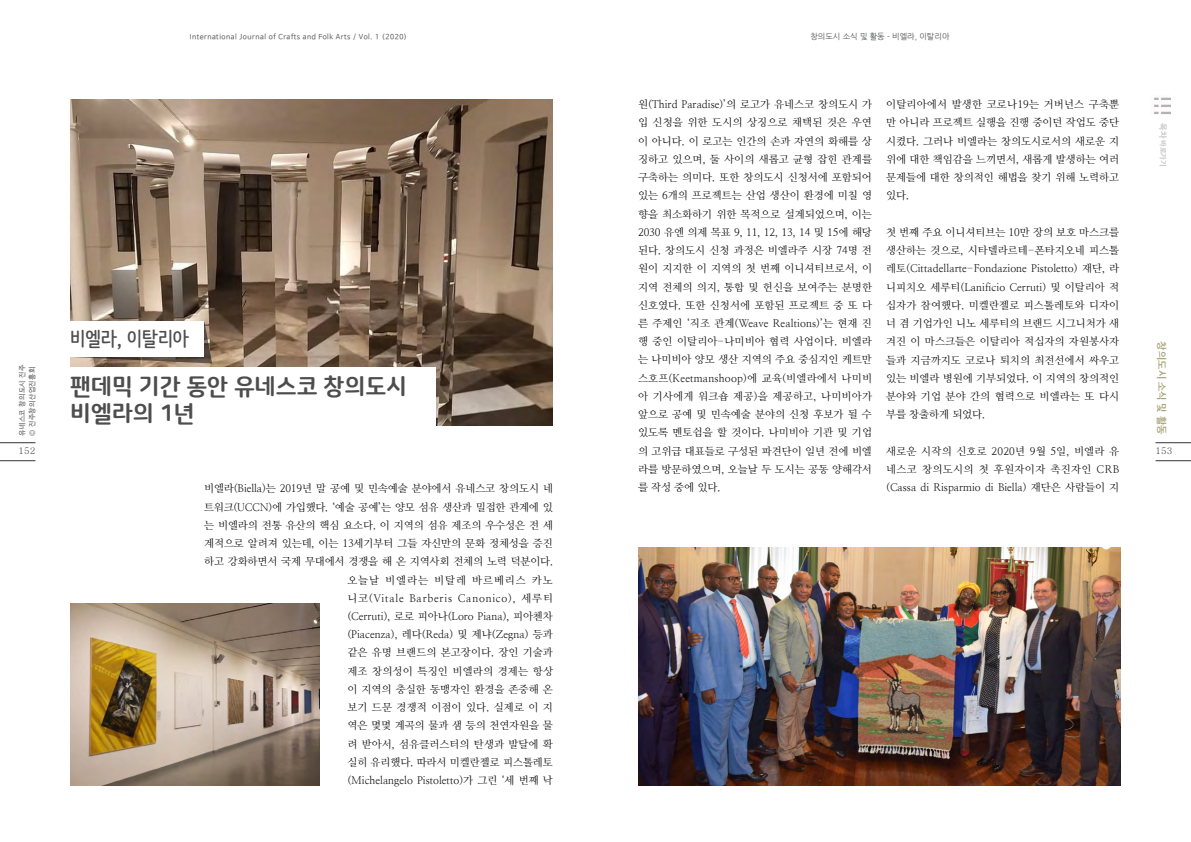
<style>
.page{position:relative;width:1191px;height:842px;background:#fff}
.page>*{position:absolute;margin:0;border:0;box-sizing:border-box;transform-origin:0 0}
.t1{font:23px/27px "Nanum Square Round EB";color:#4d4d4d}
.t2{font:700 20px "Nanum Barunpen";color:#4d4d4d}
.본문{font:10.5px/18.2px "Nanum Myeongjo";color:#000;text-align:justify}
.본문-2{font:10.5px/18.2px "Nanum Myeongjo";letter-spacing:.04em;color:#000}
.오른쪽_페이지번호_위_세로_카테고리{font:700 10px "Nanum Gothic";color:#a5a374}
.t3{font:500 9px "Adobe Myungjo Std";color:#333}
.본문-오른쪽페이지_위_카테고리{font:8px "Nanum Gothic";color:#565759}
.t4{font:7px/10px "Nanum Barun Gothic";letter-spacing:.075em;color:#565759}
.t5{font:700 7px "Nanum Gothic OTF Eco";color:#ababac}
.s1{font-size:8px}
</style>
<div class="page">
<hr style="left:0;top:460px;width:35px;height:1px;background:#333">
<hr style="left:0;top:442px;width:35px;height:1px;background:#333">
<hr style="left:1155px;top:460px;width:36px;height:1px;background:#333">
<hr style="left:1155px;top:442px;width:36px;height:1px;background:#333">
<img style="left:1153px;top:97px;width:17px;height:17px">
<img style="left:71px;top:604px;width:248px;height:181px">
<img style="left:638px;top:547px;width:482px;height:238px">
<img style="left:71px;top:99px;width:482px;height:326px">
<div style="left:70px;top:367px;width:366px;height:67px;background:#fff"></div>
<svg style="left:71px;top:321px;width:141px;height:42px"></svg>
<div style="left:70px;top:321px;width:134px;height:35px;background:#fff"></div>
<p class="t4" style="left:190px;top:32px;width:219px">International Journal of Crafts and Folk Arts / Vol. 1 (2020)</p>
<p class="본문-오른쪽페이지_위_카테고리" style="left:810px;top:33px;width:141px">창의도시 소식 및 활동 - 비엘라, 이탈리아</p>
<p class="본문" style="left:638px;top:95px;width:235px">원(Third Paradise)’의 로고가 유네스코 창의도시 가 입 신청을 위한 도시의 상징으로 채택된 것은 우연 이 아니다. 이 로고는 인간의 손과 자연의 화해를 상 징하고 있으며, 둘 사이의 새롭고 균형 잡힌 관계를 구축하는 의미다. 또한 창의도시 신청서에 포함되어 있는 6개의 프로젝트는 산업 생산이 환경에 미칠 영 향을 최소화하기 위한 목적으로 설계되었으며, 이는 2030 유엔 의제 목표 9, 11, 12, 13, 14 및 15에 해당 된다. 창의도시 신청 과정은 비엘라주 시장 74명 전 원이 지지한 이 지역의 첫 번째 이니셔티브로서, 이 지역 전체의 의지, 통합 및 헌신을 보여주는 분명한 신호였다. 또한 신청서에 포함된 프로젝트 중 또 다 른 주제인 ‘직조 관계(Weave Realtions)’는 현재 진 행 중인 이탈리아-나미비아 협력 사업이다. 비엘라 는 나미비아 양모 생산 지역의 주요 중심지인 케트만 스호프(Keetmanshoop)에 교육(비엘라에서 나미비 아 기사에게 워크숍 제공)을 제공하고, 나미비아가 앞으로 공예 및 민속예술 분야의 신청 후보가 될 수 있도록 멘토쉽을 할 것이다. 나미비아 기관 및 기업 의 고위급 대표들로 구성된 파견단이 일년 전에 비엘 라를 방문하였으며, 오늘날 두 도시는 공동 양해각서 를 작성 중에 있다.</p>
<p class="본문" style="left:886px;top:95px;width:235px">이탈리아에서 발생한 코로나19는 거버넌스 구축뿐 만 아니라 프로젝트 실행을 진행 중이던 작업도 중단 시켰다. 그러나 비엘라는 창의도시로서의 새로운 지 위에 대한 책임감을 느끼면서, 새롭게 발생하는 여러 문제들에 대한 창의적인 해법을 찾기 위해 노력하고 있다.</p>
<p class="t5" style="left:1166px;top:123px;width:45px;rotate:90deg"><span class="s1">목차</span> 바로가기</p>
<p class="본문" style="left:886px;top:223px;width:235px">첫 번째 주요 이니셔티브는 10만 장의 보호 마스크를 생산하는 것으로, 시타델라르테-폰타지오네 피스톨 레토(Cittadellarte-Fondazione Pistoletto) 재단, 라 니피치오 세루티(Lanificio Cerruti) 및 이탈리아 적 십자가 참여했다. 미켈란젤로 피스톨레토와 디자이 너 겸 기업가인 니노 세루티의 브랜드 시그니처가 새 겨진 이 마스크들은 이탈리아 적십자의 자원봉사자 들과 지금까지도 코로나 퇴치의 최전선에서 싸우고 있는 비엘라 병원에 기부되었다. 이 지역의 창의적인 분야와 기업 분야 간의 협력으로 비엘라는 또 다시 부를 창출하게 되었다.</p>
<p class="본문-2" style="left:886px;top:442px;width:234px">새로운 시작의 신호로 2020년 9월 5일, 비엘라 유 네스코 창의도시의 첫 후원자이자 촉진자인 CRB</p>
<p class="t2" style="left:70px;top:325px;width:120px">비엘라, 이탈리아</p>
<p class="오른쪽_페이지번호_위_세로_카테고리" style="left:1166px;top:341px;width:94px;rotate:90deg">창의도시 소식 및 활동</p>
<p class="t4" style="left:17px;top:436px;width:73px;rotate:-90deg">유네스코 창의도시 진주 © 진주창의산업진흥회</p>
<p class="t1" style="left:70px;top:373px;width:338px">팬데믹 기간 동안 유네스코 창의도시 비엘라의 1년</p>
<p class="t3" style="left:19px;top:446px;width:18px">152</p>
<p class="t3" style="left:1155px;top:446px;width:18px">153</p>
<p class="본문" style="left:204px;top:479px;width:350px">비엘라(Biella)는 2019년 말 공예 및 민속예술 분야에서 유네스코 창의도시 네</p>
<p class="본문" style="left:886px;top:479px;width:234px">(Cassa di Risparmio di Biella) 재단은 사람들이 지</p>
<p class="본문" style="left:204px;top:498px;width:350px;text-align:right">트워크(UCCN)에 가입했다. ‘예술 공예’는 양모 섬유 생산과 밀접한 관계에 있 는 비엘라의 전통 유산의 핵심 요소다. 이 지역의 섬유 제조의 우수성은 전 세 계적으로 알려져 있는데, 이는 13세기부터 그들 자신만의 문화 정체성을 증진 하고 강화하면서 국제 무대에서 경쟁을 해 온 지역사회 전체의 노력 덕분이다. 오늘날 비엘라는 비탈레 바르베리스 카노<br>니코(Vitale Barberis Canonico), 세루티<br>(Cerruti), 로로 피아나(Loro Piana), 피아첸차<br>(Piacenza), 레다(Reda) 및 제냐(Zegna) 등과<br>같은 유명 브랜드의 본고장이다. 장인 기술과<br>제조 창의성이 특징인 비엘라의 경제는 항상<br>이 지역의 충실한 동맹자인 환경을 존중해 온<br>보기 드문 경쟁적 이점이 있다. 실제로 이 지<br>역은 몇몇 계곡의 물과 샘 등의 천연자원을 물<br>려 받아서, 섬유클러스터의 탄생과 발달에 확<br>실히 유리했다. 따라서 미켈란젤로 피스톨레토<br>(Michelangelo Pistoletto)가 그린 ‘세 번째 낙</p>
</div>
